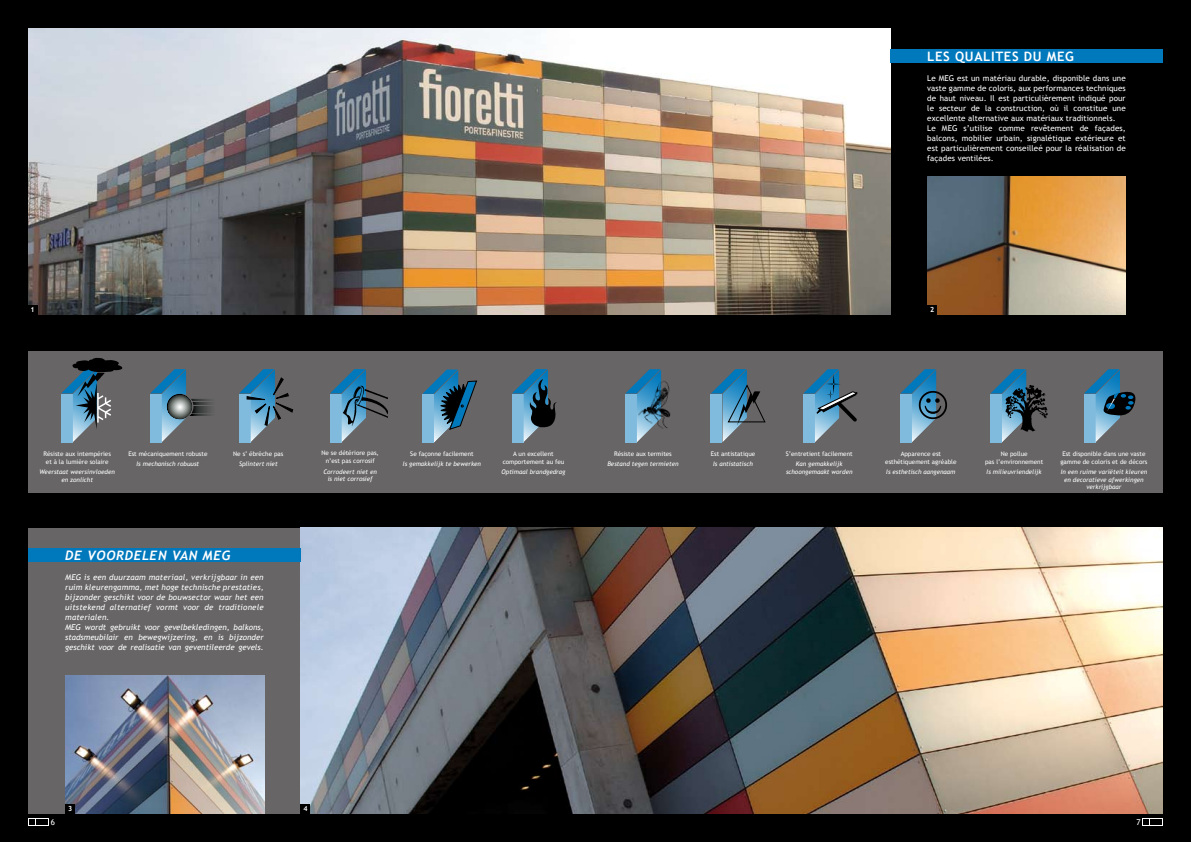
<style>
.page{position:relative;width:1191px;height:842px;background:#000}
.page>*{position:absolute;margin:0;border:0;box-sizing:border-box;transform-origin:0 0}
.t1{font:italic 700 13px "Trebuchet";letter-spacing:.05em;color:#fff}
.t2{font:700 13px "Trebuchet MS";letter-spacing:.05em;color:#fff}
.t3{font:8px/10px "Trebuchet MS";letter-spacing:.01em;color:#fff}
.t4{font:italic 8px/10.1px "Trebuchet MS";letter-spacing:.02em;color:#fff}
.t5{font:700 7px "Trebuchet MS";color:#fff}
.t6{font:6.3px/7.8px "Trebuchet MS";color:#fff;text-align:center}
.t7{font:italic 6.3px/7.8px "Trebuchet MS";color:#fff;text-align:center}
</style>
<div class="page">
<div style="left:28px;top:528px;width:272px;height:286px;background:#676566"></div>
<img style="left:28px;top:28px;width:862px;height:286px">
<img style="left:300px;top:528px;width:862px;height:286px">
<div style="left:28px;top:351px;width:858px;height:141px;background:#676566"></div>
<div style="left:879px;top:351px;width:283px;height:141px;background:#676566"></div>
<div style="left:29px;top:549px;width:272px;height:13px;background:#0078bc"></div>
<img style="left:65px;top:676px;width:199px;height:138px">
<img style="left:927px;top:176px;width:198px;height:138px">
<svg style="left:61px;top:358px;width:61px;height:85px"></svg>
<svg style="left:150px;top:369px;width:61px;height:74px"></svg>
<svg style="left:330px;top:369px;width:36px;height:74px"></svg>
<img style="left:340px;top:378px;width:47px;height:51px">
<svg style="left:239px;top:369px;width:54px;height:74px"></svg>
<svg style="left:422px;top:369px;width:55px;height:74px"></svg>
<svg style="left:512px;top:369px;width:45px;height:74px"></svg>
<svg style="left:625px;top:387px;width:18px;height:56px"></svg>
<img style="left:632px;top:369px;width:39px;height:67px">
<svg style="left:711px;top:369px;width:55px;height:74px"></svg>
<svg style="left:803px;top:369px;width:55px;height:74px"></svg>
<svg style="left:900px;top:369px;width:47px;height:74px"></svg>
<svg style="left:1084px;top:369px;width:52px;height:74px"></svg>
<svg style="left:990px;top:369px;width:36px;height:74px"></svg>
<img style="left:1003px;top:385px;width:45px;height:54px">
<div style="left:890px;top:50px;width:272px;height:13px;background:#0078bc"></div>
<div style="left:29px;top:818px;width:20px;height:8px;background:#fff"></div>
<svg style="left:30px;top:819px;width:18px;height:6px"></svg>
<div style="left:1142px;top:818px;width:21px;height:8px;background:#fff"></div>
<svg style="left:1143px;top:819px;width:19px;height:6px"></svg>
<div style="left:28px;top:305px;width:9px;height:10px;background:#000"></div>
<div style="left:300px;top:804px;width:10px;height:10px;background:#000"></div>
<div style="left:927px;top:305px;width:10px;height:10px;background:#000"></div>
<div style="left:65px;top:804px;width:10px;height:10px;background:#000"></div>
<h1 class="t2" style="left:927px;top:51px;width:148px">LES QUALITES DU MEG</h1>
<p class="t3" style="left:927px;top:73px;width:200px">Le MEG est un matériau durable, disponible dans une vaste gamme de coloris, aux performances techniques de haut niveau. Il est particulièrement indiqué pour le secteur de la construction, où il constitue une excellente alternative aux matériaux traditionnels.<br>Le MEG s’utilise comme revêtement de façades, balcons, mobilier urbain, signalétique extérieure et est particulièrement conseilleé pour la réalisation de façades ventilées.</p>
<p class="t5" style="left:31px;top:307px;width:6px">1</p>
<p class="t5" style="left:930px;top:307px;width:6px">2</p>
<p class="t6" style="left:44px;top:450px;width:69px">résiste aux intempéries et à la lumière solaire</p>
<p class="t7" style="left:40px;top:468px;width:77px">Weerstaat weersinvloeden en zonlicht</p>
<p class="t6" style="left:128px;top:450px;width:81px">Est mécaniquement robuste</p>
<p class="t7" style="left:137px;top:460px;width:64px">is mechanisch robuust</p>
<p class="t6" style="left:321px;top:449px;width:59px">Ne se détériore pas, n’est pas corrosif</p>
<p class="t7" style="left:323px;top:468px;width:55px">corrodeert niet en is niet corrosief</p>
<p class="t6" style="left:233px;top:450px;width:52px">ne s’ ébrèche pas</p>
<p class="t7" style="left:239px;top:460px;width:40px">splintert niet</p>
<p class="t6" style="left:410px;top:450px;width:65px">se façonne facilement</p>
<p class="t7" style="left:403px;top:460px;width:80px">is gemakkelijk te bewerken</p>
<p class="t6" style="left:503px;top:450px;width:63px">a un excellent comportement au feu</p>
<p class="t7" style="left:501px;top:468px;width:65px">optimaal brandgedrag</p>
<p class="t6" style="left:614px;top:450px;width:59px">résiste aux termites</p>
<p class="t7" style="left:607px;top:460px;width:73px">bestand tegen termieten</p>
<p class="t6" style="left:710px;top:450px;width:46px">Est antistatique</p>
<p class="t7" style="left:713px;top:460px;width:41px">is antistatisch</p>
<p class="t6" style="left:786px;top:450px;width:68px">s’entretient facilement</p>
<p class="t7" style="left:786px;top:460px;width:68px">kan gemakkelijk schoongemaakt worden</p>
<p class="t6" style="left:885px;top:450px;width:73px">apparence est esthétiquement agréable</p>
<p class="t7" style="left:886px;top:468px;width:71px">is esthetisch aangenaam</p>
<p class="t6" style="left:985px;top:450px;width:60px">ne pollue<br>pas l’environnement</p>
<p class="t7" style="left:986px;top:468px;width:57px">is milieuvriendelijk</p>
<p class="t6" style="left:1060px;top:450px;width:88px">Est disponible dans une vaste gamme de coloris et de décors</p>
<p class="t7" style="left:1060px;top:468px;width:88px">in een ruime variëteit kleuren en decoratieve afwerkingen verkrijgbaar</p>
<h1 class="t1" style="left:65px;top:548px;width:167px">DE VOORDELEN VAN MEG</h1>
<p class="t4" style="left:65px;top:573px;width:200px">MEG is een duurzaam materiaal, verkrijgbaar in een ruim kleurengamma, met hoge technische prestaties, bijzonder geschikt voor de bouwsector waar het een uitstekend alternatief vormt voor de traditionele materialen.<br>MEG wordt gebruikt voor gevelbekledingen, balkons, stadsmeubilair en bewegwijzering, en is bijzonder geschikt voor de realisatie van geventileerde gevels.</p>
<p class="t5" style="left:68px;top:806px;width:6px">3</p>
<p class="t5" style="left:303px;top:806px;width:6px">4</p>
<p class="t3" style="left:51px;top:817px;width:6px">6</p>
<p class="t3" style="left:1136px;top:818px;width:6px">7</p>
</div>
